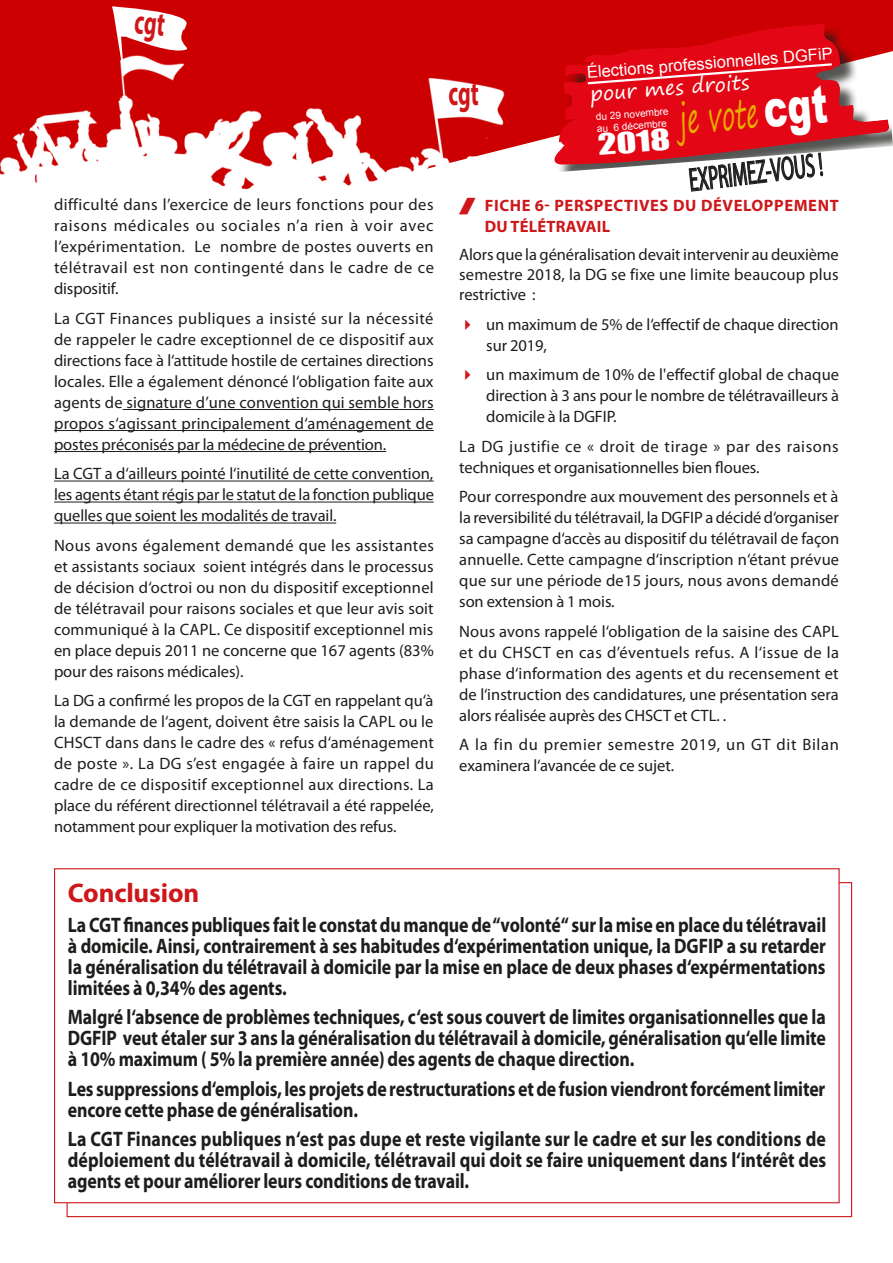
<style>
.page{position:relative;width:893px;height:1263px;background:#fff}
.page>*{position:absolute;margin:0;border:0;box-sizing:border-box;transform-origin:0 0}
.t1{font:41.1px "Segoe Print";color:#e8ad00;scale:.58 1}
.puces_noire_copie_2{font:700 34.65px "Myriad Pro";color:#cd171a;scale:.63 1}
.t2{font:33.15px "Myriad Pro";color:#1d1d1b;scale:.56 1}
.Pa0{font:700 27px "Myriad Pro";letter-spacing:-.005em;color:#cd171a}
.t3{font:26.85px "Impact";color:#fff;scale:1.37 1}
.Pa0-2{font:700 21px/21px "Myriad Pro";letter-spacing:-.005em;color:#1d1d1b;text-align:justify;scale:.85 1}
.t4{font:19.95px "Segoe Print";color:#fff}
.t5{font:16.65px "Arial";color:#fff}
.Pa0-3{font:16.5px/21px "Myriad Pro";letter-spacing:-.005em;color:#1d1d1b;text-align:justify}
.Pa0-4{font:16.5px/21px "Myriad Pro";letter-spacing:.04em;color:#1d1d1b}
.Pa0-5{font:700 16.5px/21px "Myriad Pro";letter-spacing:.035em;color:#cd171a}
.t6{font:9.9px "Arial";color:#fff}
.s1{color:#cd171a}
</style>
<div class="page">
<img style="left:0;top:0;width:893px;height:190px">
<svg style="left:688px;top:173px;width:136px;height:19px"></svg>
<div style="left:557px;top:26px;width:336px;height:147px;background:#1d1d1b;opacity:.75"></div>
<svg style="left:553px;top:24px;width:338px;height:141px;background:#d1373d"></svg>
<hr style="left:123px;top:409px;width:311px;height:1px;background:#1d1d1b">
<hr style="left:54px;top:430px;width:380px;height:1px;background:#1d1d1b">
<hr style="left:54px;top:451px;width:332px;height:1px;background:#1d1d1b">
<hr style="left:54px;top:481px;width:380px;height:1px;background:#1d1d1b">
<hr style="left:54px;top:502px;width:380px;height:1px;background:#1d1d1b">
<hr style="left:54px;top:523px;width:282px;height:1px;background:#1d1d1b">
<svg style="left:112px;top:6px;width:85px;height:73px"></svg>
<div style="left:585px;top:62px;width:249px;height:73px;background:#e30614"></div>
<p class="Pa0-3" style="left:54px;top:194px;width:381px">difficulté dans l’exercice de leurs fonctions pour des raisons médicales ou sociales n’a rien à voir avec l’expérimentation. Le nombre de postes ouverts en télétravail est non contingenté dans le cadre de ce dispositif.</p>
<p class="Pa0-3" style="left:54px;top:308px;width:381px">La CGT Finances publiques a insisté sur la nécessité de rappeler le cadre exceptionnel de ce dispositif aux directions face à l‘attitude hostile de certaines directions locales. Elle a également dénoncé l‘obligation faite aux agents de signature d’une convention qui semble hors propos s‘agissant principalement d‘aménagement de postes préconisés par la médecine de prévention.</p>
<p class="Pa0-3" style="left:54px;top:463px;width:381px">La CGT a d‘ailleurs pointé l‘inutilité de cette convention, les agents étant régis par le statut de la fonction publique quelles que soient les modalités de travail.</p>
<p class="Pa0-3" style="left:54px;top:535px;width:381px">Nous avons également demandé que les assistantes et assistants sociaux soient intégrés dans le processus de décision d‘octroi ou non du dispositif exceptionnel de télétravail pour raisons sociales et que leur avis soit communiqué à la CAPL. Ce dispositif exceptionnel mis en place depuis 2011 ne concerne que 167 agents (83% pour des raisons médicales).</p>
<p class="Pa0-3" style="left:54px;top:690px;width:381px">La DG a confirmé les propos de la CGT en rappelant qu‘à la demande de l‘agent, doivent être saisis la CAPL ou le CHSCT dans dans le cadre des « refus d‘aménagement de poste ». La DG s’est engagée à faire un rappel du cadre de ce dispositif exceptionnel aux directions. La place du référent directionnel télétravail a été rappelée, notamment pour expliquer la motivation des refus.</p>
<p class="puces_noire_copie_2" style="left:448px;top:71px;width:50px">cgt</p>
<p class="t5" style="left:586px;top:61px;width:248px;rotate:-4deg">Élections professionnelles DGFiP</p>
<p class="t6" style="left:595px;top:110px;width:74px;rotate:-4deg">du 29 novembre</p>
<p class="t6" style="left:596px;top:122px;width:72px;rotate:-4deg">au 6 décembre</p>
<p class="t4" style="left:589px;top:76px;width:161px;rotate:-4deg">pour mes droits</p>
<p class="t1" style="left:677px;top:82px;width:138px;rotate:-4deg">je vote</p>
<p class="t3" style="left:597px;top:123px;width:54px;rotate:-4deg">2018</p>
<p class="t2" style="left:686px;top:160px;width:242px;rotate:-7deg">EXPRIMEZ-VOUS !</p>
<p class="Pa0-5" style="left:485px;top:195px;width:355px">FICHE 6- PERSPECTIVES DU DÉVELOPPEMENT<br>DU TÉLÉTRAVAIL</p>
<p class="Pa0-3" style="left:459px;top:245px;width:381px;line-height:19.8px">Alors que la généralisation devait intervenir au deuxième semestre 2018, la DG se fixe une limite beaucoup plus restrictive :</p>
<p class="Pa0-3" style="left:486px;top:313px;width:354px;text-indent:-27px"><span class="s1">✔</span> un maximum de 5% de l‘effectif de chaque direction sur 2019,</p>
<p class="Pa0-3" style="left:486px;top:364px;width:354px;text-indent:-27px"><span class="s1">✔</span> un maximum de 10% de l'effectif global de chaque direction à 3 ans pour le nombre de télétravailleurs à domicile à la DGFIP.</p>
<p class="Pa0-3" style="left:459px;top:435px;width:381px">La DG justifie ce « droit de tirage » par des raisons techniques et organisationnelles bien floues.</p>
<p class="Pa0-3" style="left:459px;top:486px;width:382px">Pour correspondre aux mouvement des personnels et à la reversibilité du télétravail, la DGFIP a décidé d‘organiser sa campagne d‘accès au dispositif du télétravail de façon annuelle. Cette campagne d‘inscription n‘étant prévue que sur une période de15 jours, nous avons demandé son extension à 1 mois.</p>
<p class="Pa0-3" style="left:459px;top:620px;width:381px">Nous avons rappelé l‘obligation de la saisine des CAPL et du CHSCT en cas d’éventuels refus. A l‘issue de la phase d‘information des agents et du recensement et de l‘instruction des candidatures, une présentation sera alors réalisée auprès des CHSCT et CTL. .</p>
<p class="Pa0-4" style="left:459px;top:734px;width:381px">A la fin du premier semestre 2019, un GT dit Bilan examinera l‘avancée de ce sujet.</p>
<p class="Pa0" style="left:68px;top:876px;width:133px">Conclusion</p>
<p class="Pa0-2" style="left:68px;top:913px;width:894px">La CGT finances publiques fait le constat du manque de “volonté“ sur la mise en place du télétravail à domicile. Ainsi, contrairement à ses habitudes d‘expérimentation unique, la DGFIP a su retarder la généralisation du télétravail à domicile par la mise en place de deux phases d‘expérmentations limitées à 0,34% des agents.</p>
<p class="Pa0-2" style="left:68px;top:1006px;width:893px">Malgré l‘absence de problèmes techniques, c‘est sous couvert de limites organisationnelles que la DGFIP veut étaler sur 3 ans la généralisation du télétravail à domicile, généralisation qu‘elle limite à 10% maximum ( 5% la première année) des agents de chaque direction.</p>
<p class="Pa0-2" style="left:68px;top:1077px;width:893px">Les suppressions d‘emplois, les projets de restructurations et de fusion viendront forcément limiter encore cette phase de généralisation.</p>
<p class="Pa0-2" style="left:68px;top:1128px;width:894px">La CGT Finances publiques n‘est pas dupe et reste vigilante sur le cadre et sur les conditions de déploiement du télétravail à domicile, télétravail qui doit se faire uniquement dans l‘intérêt des agents et pour améliorer leurs conditions de travail.</p>
</div>
